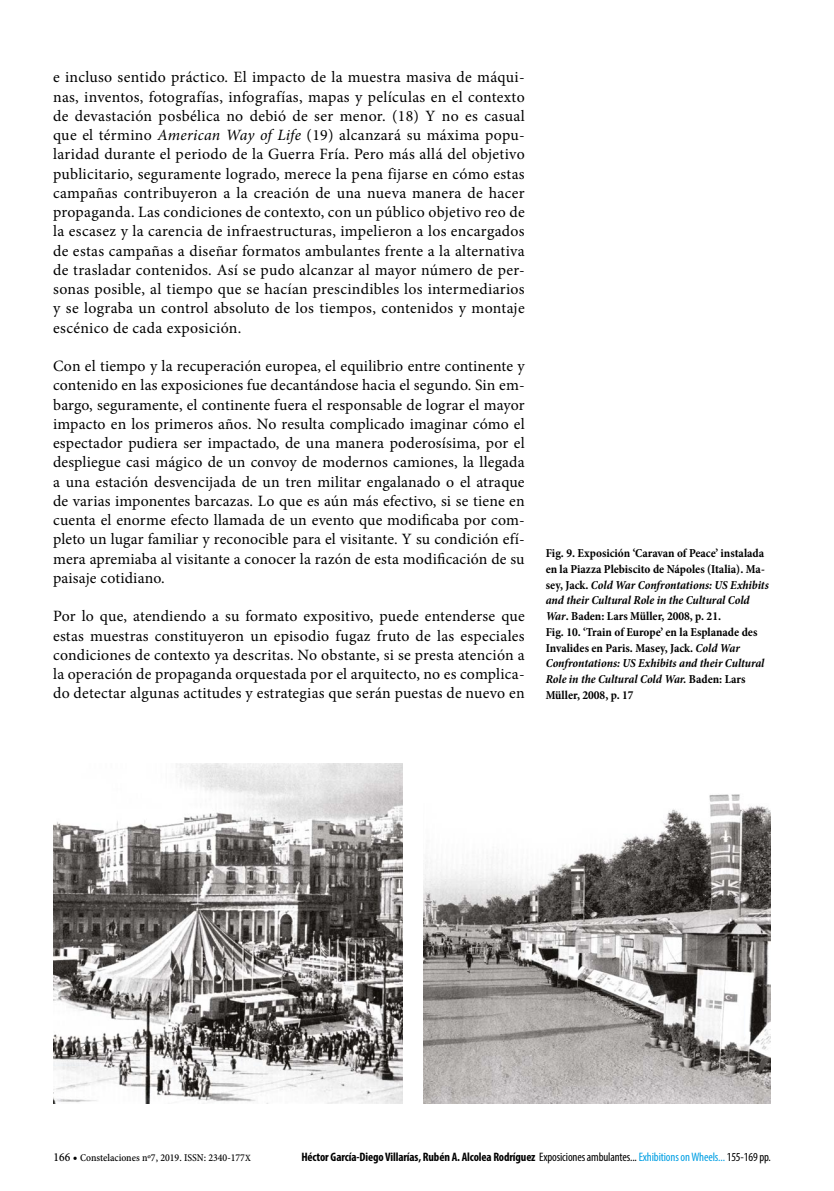
<style>
.page{position:relative;width:834px;height:1191px;background:#fff}
.page>*{position:absolute;margin:0;border:0;box-sizing:border-box;transform-origin:0 0}
.t1{font:15.75px/19.2px "Minion Pro";letter-spacing:.015em;color:#000;text-align:justify}
.t2{font:700 condensed 12.25px/15.8px "Minion Pro";color:#000}
.t3{font:700 condensed 12.25px "Myriad Pro";letter-spacing:-.01em;color:#000}
.t4{font:10.5px "Minion Pro Medium Cn Capt";color:#000}
.s1{font-style:italic}
.s2{font-size:12.25px}
.s3{font-size:9.62px}
.s4{font-weight:400}
.s5{font-weight:400;color:#009fe3}
</style>
<div class="page">
<img style="left:53px;top:763px;width:349px;height:340px">
<img style="left:423px;top:794px;width:347px;height:309px">
<p class="t1" style="left:53px;top:68px;width:473px">e incluso sentido práctico. El impacto de la muestra masiva de máqui&shy;nas, inventos, fotografías, infografías, mapas y películas en el contexto de devastación posbélica no debió de ser menor. (18) Y no es casual que el término <span class="s1">American Way of Life</span> (19) alcanzará su máxima popu&shy;laridad durante el periodo de la Guerra Fría. Pero más allá del objetivo publicitario, seguramente logrado, merece la pena fijarse en cómo estas campañas contribuyeron a la creación de una nueva manera de hacer propaganda. Las condiciones de contexto, con un público objetivo reo de la escasez y la carencia de infraestructuras, impelieron a los encargados de estas campañas a diseñar formatos ambulantes frente a la alternativa de trasladar contenidos. Así se pudo alcanzar al mayor número de per&shy;sonas posible, al tiempo que se hacían prescindibles los intermediarios y se lograba un control absoluto de los tiempos, contenidos y montaje escénico de cada exposición.</p>
<p class="t1" style="left:53px;top:356px;width:473px">Con el tiempo y la recuperación europea, el equilibrio entre continente y contenido en las exposiciones fue decantándose hacia el segundo. Sin em&shy;bargo, seguramente, el continente fuera el responsable de lograr el mayor impacto en los primeros años. No resulta complicado imaginar cómo el espectador pudiera ser impactado, de una manera poderosísima, por el despliegue casi mágico de un convoy de modernos camiones, la llegada a una estación desvencijada de un tren militar engalanado o el atraque de varias imponentes barcazas. Lo que es aún más efectivo, si se tiene en cuenta el enorme efecto llamada de un evento que modificaba por com&shy;pleto un lugar familiar y reconocible para el visitante. Y su condición efí&shy;mera apremiaba al visitante a conocer la razón de esta modificación de su paisaje cotidiano.</p>
<p class="t1" style="left:53px;top:607px;width:473px">Por lo que, atendiendo a su formato expositivo, puede entenderse que estas muestras constituyeron un episodio fugaz fruto de las especiales condiciones de contexto ya descritas. No obstante, si se presta atención a la operación de propaganda orquestada por el arquitecto, no es complica&shy;do detectar algunas actitudes y estrategias que serán puestas de nuevo en</p>
<p class="t2" style="left:545px;top:545px;width:224px">Fig. 9. Exposición ‘Caravan of Peace’ instalada en la Piazza Plebiscito de Nápoles (Italia). Ma&shy;sey, Jack. <span class="s1">Cold War Confrontations: US Exhibits and their Cultural Role in the Cultural Cold War</span>. Baden: Lars Müller, 2008, p. 21.<br>Fig. 10. ‘Train of Europe’ en la Esplanade des Invalides en Paris. Masey, Jack. <span class="s1">Cold War Confrontations: US Exhibits and their Cultural Role in the Cultural Cold War.</span> Baden: Lars Müller, 2008, p. 17</p>
<p class="t4" style="left:54px;top:1150px;width:199px"><span class="s2">166 •</span> Constelaciones nº7, 2019. ISSN: 2340-177<span class="s3">X</span></p>
<p class="t3" style="left:301px;top:1149px;width:471px">Héctor García-Diego Villarías, Rubén A. Alcolea Rodríguez <span class="s4">Exposiciones ambulantes...</span> <span class="s5">Exhibitions on Wheels...</span> <span class="s4">155-169 pp.</span></p>
</div>
